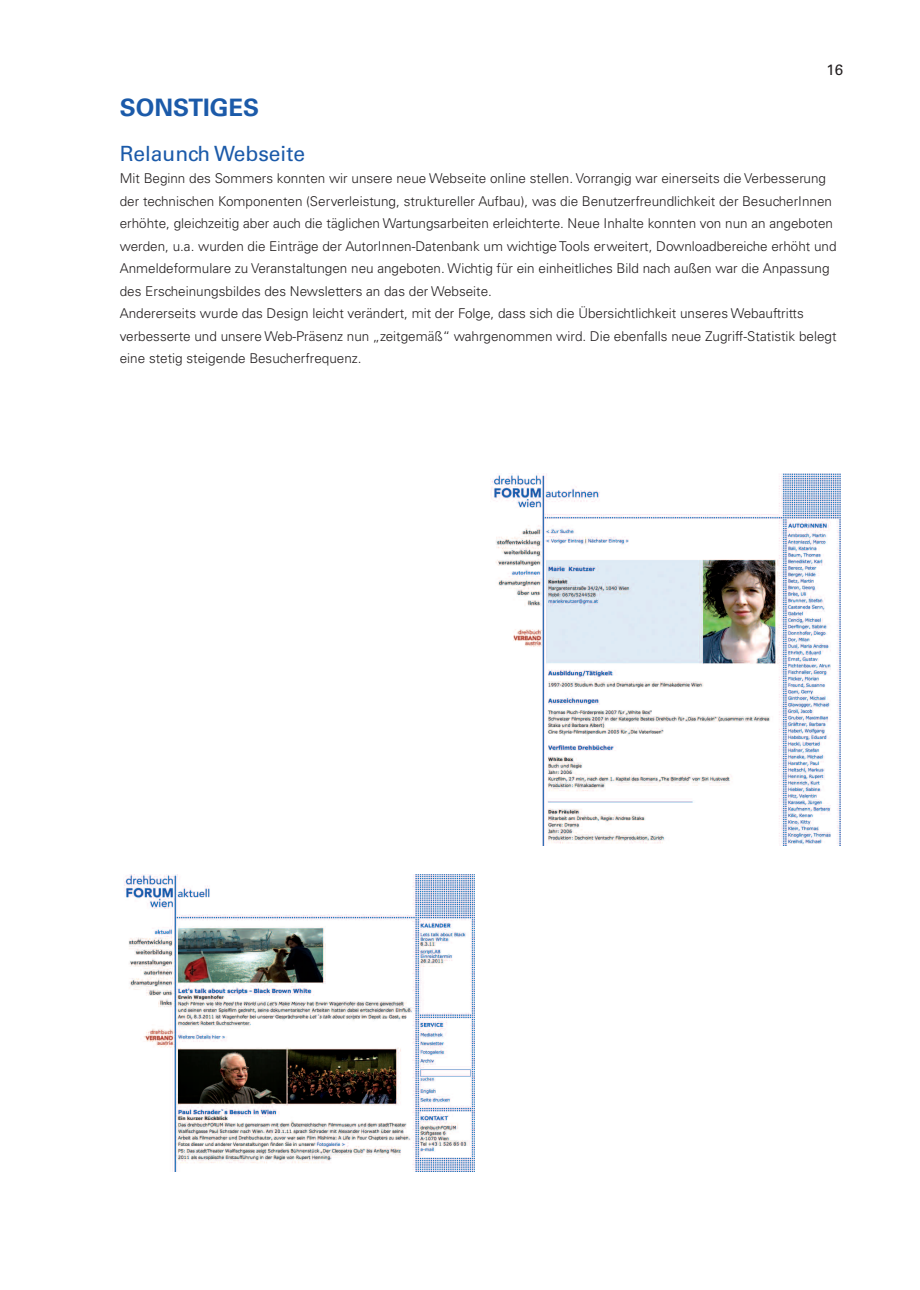
<style>
.page{position:relative;width:920px;height:1290px;background:#fff}
.page>*{position:absolute;margin:0;border:0;box-sizing:border-box;transform-origin:0 0}
.t1{font:700 24px "Univers CE";color:#1b5aa9}
.t2{font:500 21px "Univers CE";color:#1b5aa9}
.t3{font:500 15px "Univers CE";color:#231f20}
.t4{font:300 13.5px/22.5px "Univers CE";color:#231f20}
</style>
<div class="page">
<img style="left:491px;top:474px;width:350px;height:371px">
<img style="left:124px;top:874px;width:350px;height:297px">
<p class="t3" style="left:826px;top:61px;width:18px">16</p>
<h1 class="t1" style="left:120px;top:93px;width:141px">SONSTIGES</h1>
<h2 class="t2" style="left:120px;top:141px;width:187px">Relaunch Webseite</h2>
<p class="t4" style="left:120px;top:168px;width:718px">Mit Beginn des Sommers konnten wir unsere neue Webseite online stellen. Vorrangig war einerseits die Verbesserung der technischen Komponenten (Serverleistung, struktureller Aufbau), was die Benutzerfreundlichkeit der BesucherInnen erhöhte, gleichzeitig aber auch die täglichen Wartungsarbeiten erleichterte. Neue Inhalte konnten von nun an angeboten werden, u.a. wurden die Einträge der AutorInnen-Datenbank um wichtige Tools erweitert, Downloadbereiche erhöht und Anmeldeformulare zu Veranstaltungen neu angeboten. Wichtig für ein einheitliches Bild nach außen war die Anpassung des Erscheinungsbildes des Newsletters an das der Webseite.<br>Andererseits wurde das Design leicht verändert, mit der Folge, dass sich die Übersichtlichkeit unseres Webauftritts verbesserte und unsere Web-Präsenz nun „zeitgemäß“ wahrgenommen wird. Die ebenfalls neue Zugriff-Statistik belegt eine stetig steigende Besucherfrequenz.</p>
</div>
